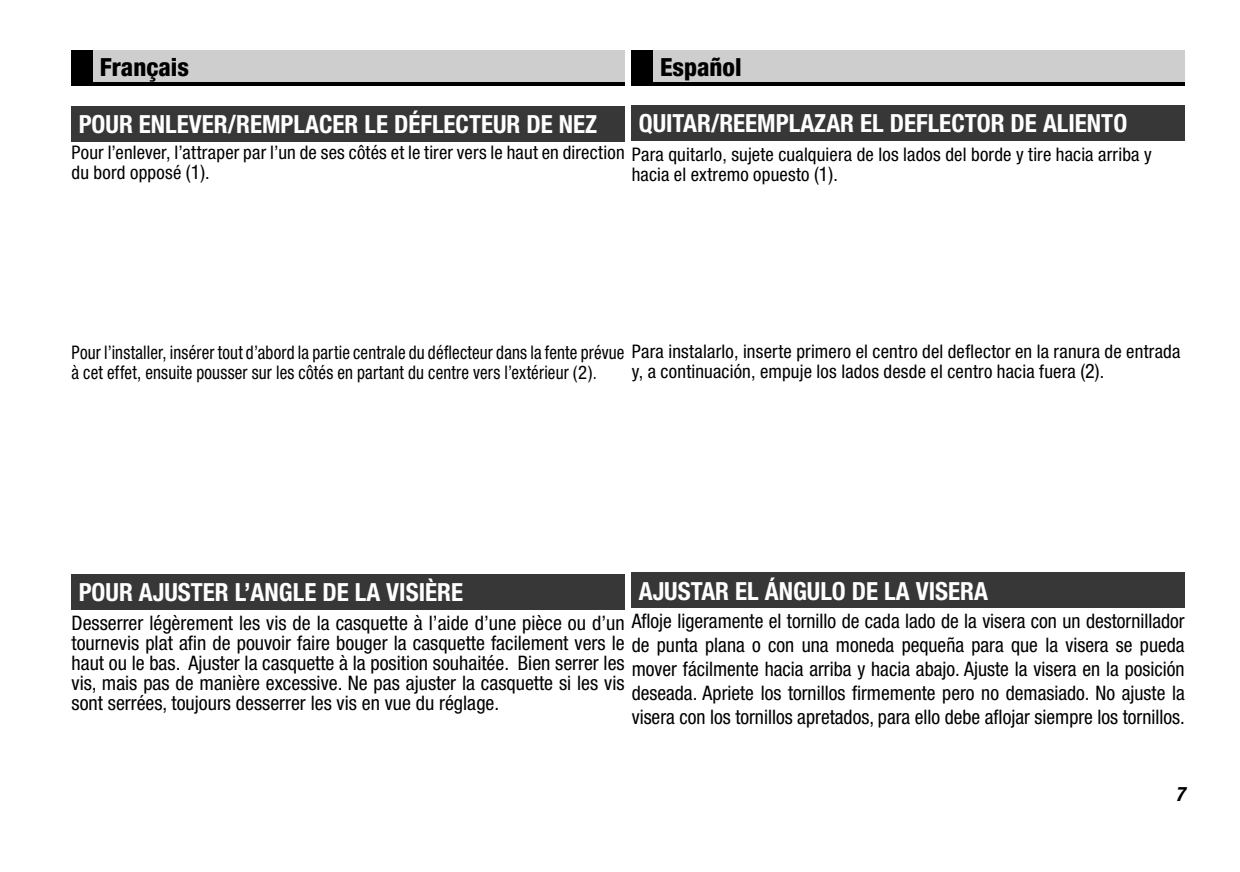
<style>
.page{position:relative;width:1240px;height:872px;background:#fff}
.page>*{position:absolute;margin:0;border:0;box-sizing:border-box;transform-origin:0 0}
.t1{font:700 condensed 25px "Helvetica Neue";color:#fff}
.t2{font:800 condensed 25px "Helvetica Neue";color:#000}
.t3{font:condensed 20px/20.5px "Helvetica Neue";color:#000}
.t4{font:italic 700 condensed 20px "Helvetica Neue";color:#000}
.t5{font:condensed 18.75px/20px "Helvetica Neue";letter-spacing:.01em;color:#000}
.t6{font:condensed 18.75px/20px "Helvetica Neue";letter-spacing:.01em;color:#000;scale:.91 1}
.s1{font-size:20px}
</style>
<div class="page">
<div style="left:72px;top:50px;width:552px;height:36px;background:#000"></div>
<div style="left:631px;top:50px;width:553px;height:36px;background:#000"></div>
<div style="left:93px;top:50px;width:531px;height:32px;background:#cecece"></div>
<div style="left:653px;top:50px;width:531px;height:32px;background:#cecece"></div>
<div style="left:72px;top:106px;width:552px;height:35px;background:#373737"></div>
<div style="left:72px;top:574px;width:552px;height:35px;background:#373737"></div>
<div style="left:631px;top:105px;width:553px;height:35px;background:#373737"></div>
<div style="left:631px;top:572px;width:553px;height:36px;background:#373737"></div>
<p class="t2" style="left:100px;top:52px;width:91px">Français</p>
<p class="t2" style="left:660px;top:52px;width:83px">Español</p>
<p class="t1" style="left:79px;top:109px;width:520px">POUR ENLEVER/REMPLACER LE DÉFLECTEUR DE NEZ</p>
<p class="t5" style="left:72px;top:142px;width:1081px">Pour l’enlever, l’attraper par l’un de ses côtés et le tirer vers le haut en direction Para quitarlo, sujete cualquiera de los lados del borde y tire hacia arriba y du bord opposé <span class="s1">(1)</span>.</p>
<p class="t1" style="left:638px;top:108px;width:490px">QUITAR/REEMPLAZAR EL DEFLECTOR DE ALIENTO</p>
<p class="t5" style="left:631px;top:164px;width:208px">hacia el extremo opuesto <span class="s1">(1)</span>.</p>
<p class="t6" style="left:72px;top:342px;width:1219px">Pour l’installer, insérer tout d’abord la partie centrale du déflecteur dans la fente prévue Para instalarlo, inserte primero el centro del deflector en la ranura de entrada à cet effet, ensuite pousser sur les côtés en partant du centre vers l’extérieur (2).</p>
<p class="t5" style="left:631px;top:361px;width:474px">y, a continuación, empuje los lados desde el centro hacia fuera <span class="s1">(2)</span>.</p>
<p class="t1" style="left:638px;top:575px;width:351px">AJUSTAR EL ÁNGULO DE LA VISERA</p>
<p class="t3" style="left:631px;top:632px;width:554px;line-height:24px;text-align:justify">de punta plana o con una moneda pequeña para que la visera se pueda mover fácilmente hacia arriba y hacia abajo. Ajuste la visera en la posición deseada. Apriete los tornillos firmemente pero no demasiado. No ajuste la visera con los tornillos apretados, para ello debe aflojar siempre los tornillos.</p>
<p class="t1" style="left:79px;top:577px;width:386px">POUR AJUSTER L’ANGLE DE LA VISIÈRE</p>
<p class="t3" style="left:72px;top:610px;width:1114px">Desserrer légèrement les vis de la casquette à l’aide d’une pièce ou d’un Afloje ligeramente el tornillo de cada lado de la visera con un destornillador tournevis plat afin de pouvoir faire bouger la casquette facilement vers le<br>haut ou le bas. Ajuster la casquette à la position souhaitée. Bien serrer les<br>vis, mais pas de manière excessive. Ne pas ajuster la casquette si les vis<br>sont serrées, toujours desserrer les vis en vue du réglage.</p>
<p class="t4" style="left:1175px;top:781px;width:11px">7</p>
</div>
